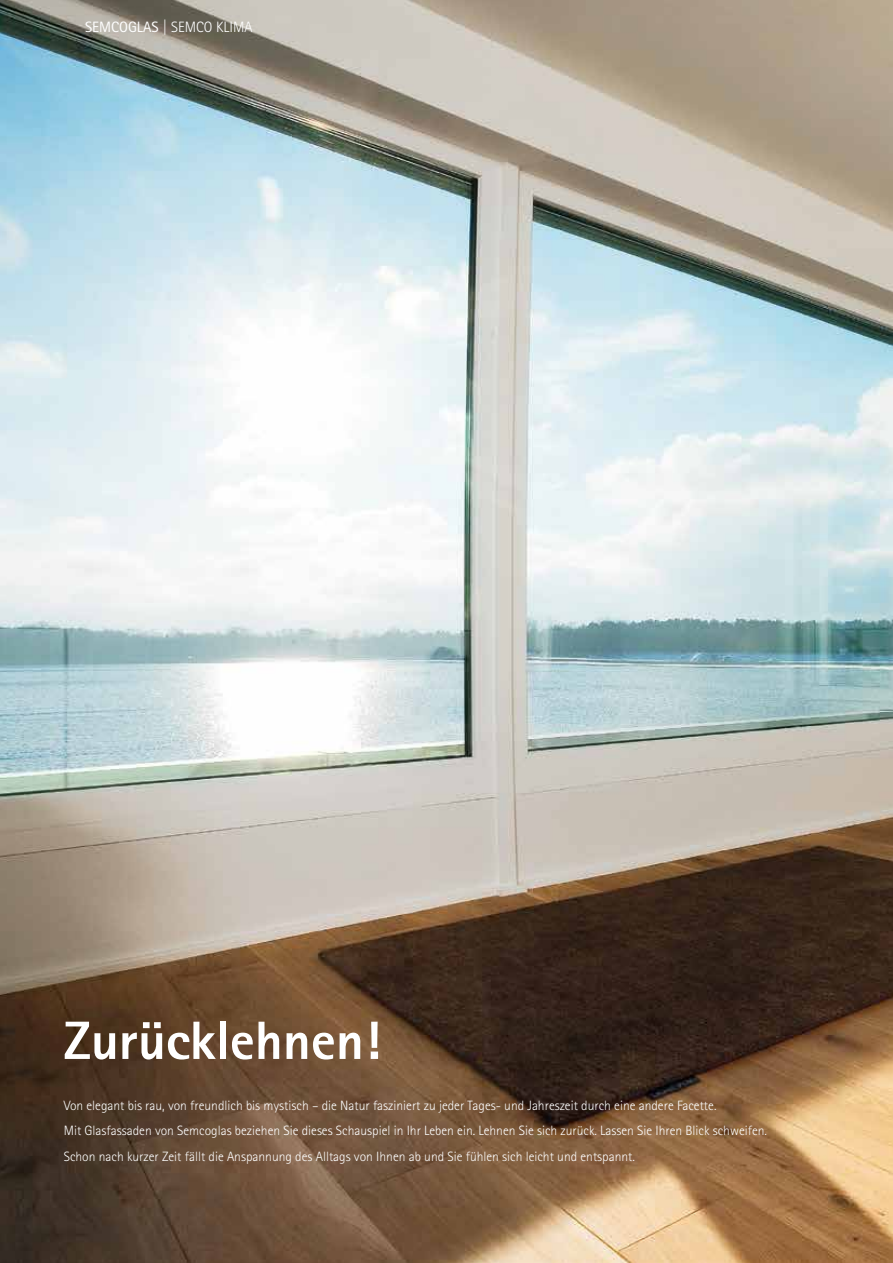
<style>
.page{position:relative;width:893px;height:1263px;background:#fff}
.page>*{position:absolute;margin:0;border:0;box-sizing:border-box;transform-origin:0 0}
.t1{font:800 54px "Rotis Sans Serif Std";color:#fff}
.t2{font:300 15px "Rotis Sans Serif Std";color:#fff}
.t3{font:300 13.5px/25.5px "Rotis Sans Serif Std";color:#fff}
.s1{font-weight:400}
</style>
<div class="page">
<img style="left:0;top:0;width:893px;height:1263px">
<p class="t2" style="left:85px;top:18px;width:169px"><span class="s1">SEMCOGLAS</span> | SEMCO KLIMA</p>
<h1 class="t1" style="left:64px;top:1006px;width:319px">Zurücklehnen!</h1>
<p class="t3" style="left:64px;top:1093px;width:705px">Von elegant bis rau, von freundlich bis mystisch – die Natur fasziniert zu jeder Tages- und Jahreszeit durch eine andere Facette.<br>Mit Glasfassaden von Semcoglas beziehen Sie dieses Schauspiel in Ihr Leben ein. Lehnen Sie sich zurück. Lassen Sie Ihren Blick schweifen.<br>Schon nach kurzer Zeit fällt die Anspannung des Alltags von Ihnen ab und Sie fühlen sich leicht und entspannt.</p>
</div>
